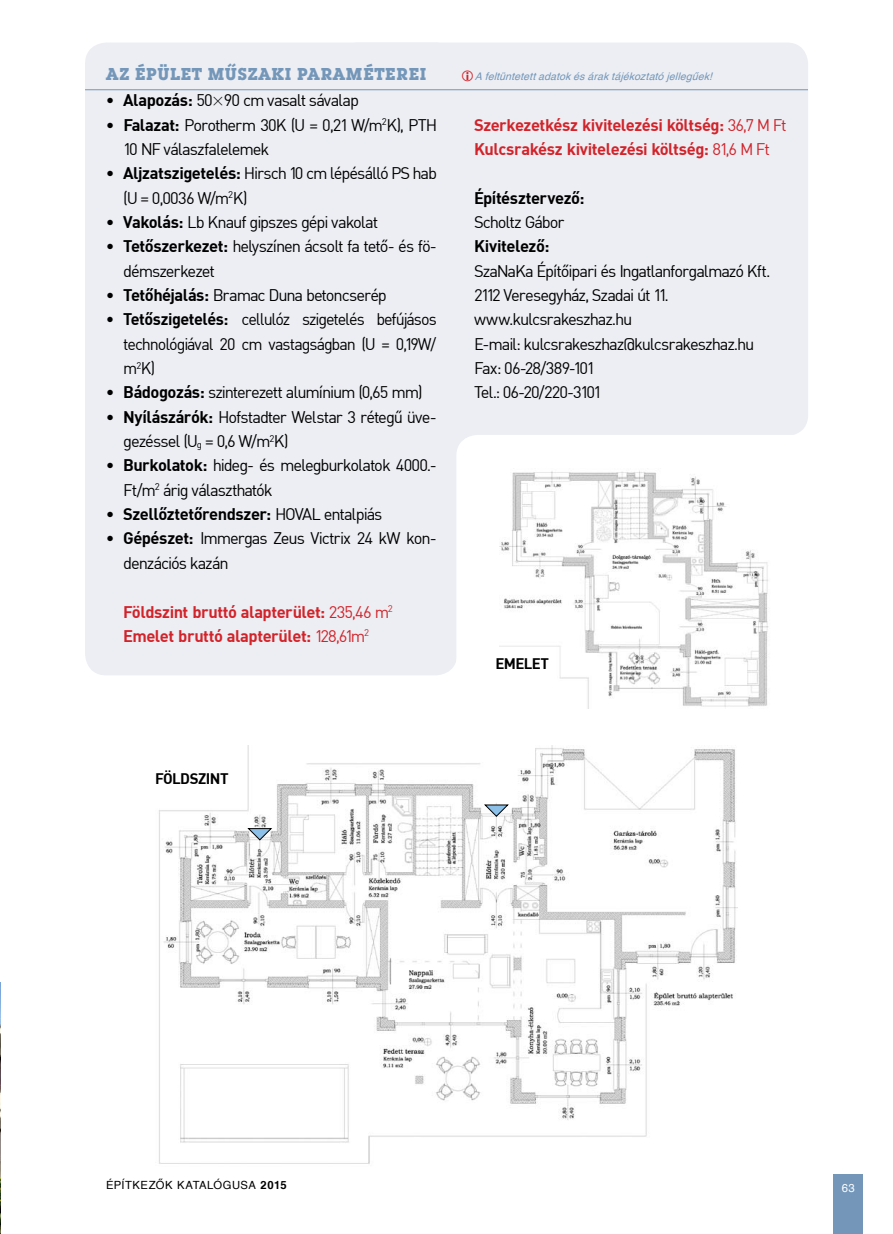
<style>
.page{position:relative;width:893px;height:1234px;background:#fff}
.page>*{position:absolute;margin:0;border:0;box-sizing:border-box;transform-origin:0 0}
.t1{font:700 18px "Lubalin Gra Itc TEE";letter-spacing:.045em;color:#7396b9}
.t2{font:16.5px/24.3px "DIN PFL";letter-spacing:.005em;color:#000}
.t3{font:700 16.5px/24.3px "DIN PFL";color:#d2232a}
.t4{font:700 16.5px "DIN PFL";letter-spacing:-.005em;color:#000}
.t5{font:700 15px "DIN PFL";letter-spacing:.01em;color:#000}
.t6{font:11.25px "H Helvetica";letter-spacing:.035em;color:#000}
.t7{font:11.25px "H Helvetica";color:#fff}
.t8{font:italic 10.5px "H Helvetica";color:#7396b9}
.s1{font-weight:700}
.s2{font-family:"Swiss 721 Lt PFL"}
.s3{font-size:9.6px}
.s4{font-weight:400}
</style>
<div class="page">
<div style="left:85px;top:43px;width:372px;height:632px;background:#eceef3;border-radius:21px"></div>
<div style="left:336px;top:43px;width:472px;height:393px;background:#eceef3;border-radius:21px"></div>
<svg style="left:456px;top:435px;width:335px;height:274px"></svg>
<hr style="left:85px;top:89px;width:723px;height:1px;background:#7396b9">
<img style="left:0;top:982px;width:1px;height:251px">
<img style="left:159px;top:745px;width:579px;height:419px">
<img style="left:500px;top:468px;width:271px;height:240px">
<svg style="left:483px;top:804px;width:26px;height:13px"></svg>
<svg style="left:247px;top:827px;width:26px;height:13px"></svg>
<div style="left:833px;top:1174px;width:30px;height:59px;background:#7396b9"></div>
<p class="t1" style="left:106px;top:63px;width:322px">AZ ÉPÜLET MŰSZAKI PARAMÉTEREI</p>
<p class="t8" style="left:475px;top:71px;width:242px">A feltüntetettadatokésáraktájékoztatójellegűek!</p>
<p class="t2" style="left:106px;top:88px;width:253px"><span class="s1">• Alapozás:</span> 50<span class="s2">×</span>90 cm vasalt sávalap</p>
<p class="t2" style="left:123px;top:112px;width:314px;text-indent:-17px"><span class="s1">• Falazat:</span> Porotherm 30K (U = 0,21 W/m<sup>2</sup>K), PTH<br>10 NF válaszfalelemek</p>
<p class="t2" style="left:123px;top:161px;width:314px;text-indent:-17px"><span class="s1">• Aljzatszigetelés:</span> Hirsch 10 cm lépésálló PS hab (U = 0,0036 W/m<sup>2</sup>K)</p>
<p class="t2" style="left:106px;top:209px;width:272px"><span class="s1">• Vakolás:</span> Lb Knauf gipszes gépi vakolat</p>
<p class="t2" style="left:123px;top:234px;width:314px;text-indent:-17px"><span class="s1">• Tetőszerkezet:</span> helyszínen ácsolt fa tető- és fö&shy;démszerkezet</p>
<p class="t2" style="left:106px;top:282px;width:281px"><span class="s1">• Tetőhéjalás:</span> Bramac Duna betoncserép</p>
<p class="t2" style="left:123px;top:307px;width:314px;text-align:justify;text-indent:-17px"><span class="s1">• Tetőszigetelés:</span> cellulóz szigetelés befújásos technológiával 20 cm vastagságban (U = 0,19W/ m<sup>2</sup>K)</p>
<p class="t2" style="left:106px;top:380px;width:317px"><span class="s1">• Bádogozás:</span> szinterezett alumínium (0,65 mm)</p>
<p class="t2" style="left:123px;top:404px;width:314px;text-indent:-17px"><span class="s1">• Nyílászárók:</span> Hofstadter Welstar 3 rétegű üve&shy;gezéssel (U<span class="s3">g</span> = 0,6 W/m<sup>2</sup>K)</p>
<p class="t2" style="left:123px;top:453px;width:314px;text-indent:-17px"><span class="s1">• Burkolatok:</span> hideg- és melegburkolatok 4000.-<br>Ft/m<sup>2</sup> árig választhatók</p>
<p class="t4" style="left:106px;top:502px;width:277px">• Szellőztetőrendszer: <span class="s4">HOVAL entalpiás</span></p>
<p class="t2" style="left:123px;top:526px;width:314px;text-indent:-17px"><span class="s1">• Gépészet:</span> Immergas Zeus Victrix 24 kW kon&shy;denzációs kazán</p>
<p class="t3" style="left:123px;top:598px;width:270px">Földszint bruttó alapterület: <span class="s4">235,46 m</span><sup>2<br></sup>Emelet bruttó alapterület: <span class="s4">128,61m</span><sup>2</sup></p>
<p class="t3" style="left:474px;top:112px;width:313px">Szerkezetkész kivitelezési költség: <span class="s4">36,7 M Ft<br></span>Kulcsrakész kivitelezési költség: <span class="s4">81,6 M Ft</span></p>
<p class="t4" style="left:474px;top:186px;width:111px">Építésztervező:</p>
<p class="t2" style="left:474px;top:209px;width:91px">Scholtz Gábor</p>
<p class="t4" style="left:474px;top:234px;width:76px">Kivitelező:</p>
<p class="t2" style="left:474px;top:258px;width:296px">SzaNaKa Építőipari és Ingatlanforgalmazó Kft.<br>2112 Veresegyház, Szadai út 11. www.kulcsrakeszhaz.hu<br>E-mail: kulcsrakeszhaz@kulcsrakeszhaz.hu<br>Fax: 06-28/389-101<br>Tel.: 06-20/220-3101</p>
<p class="t5" style="left:495px;top:652px;width:55px">EMELET</p>
<p class="t5" style="left:155px;top:768px;width:75px">FÖLDSZINT</p>
<p class="t6" style="left:106px;top:1178px;width:182px">Építkezők KATALÓGUSA <span class="s1">2015</span></p>
<p class="t7" style="left:842px;top:1180px;width:15px">63</p>
</div>
